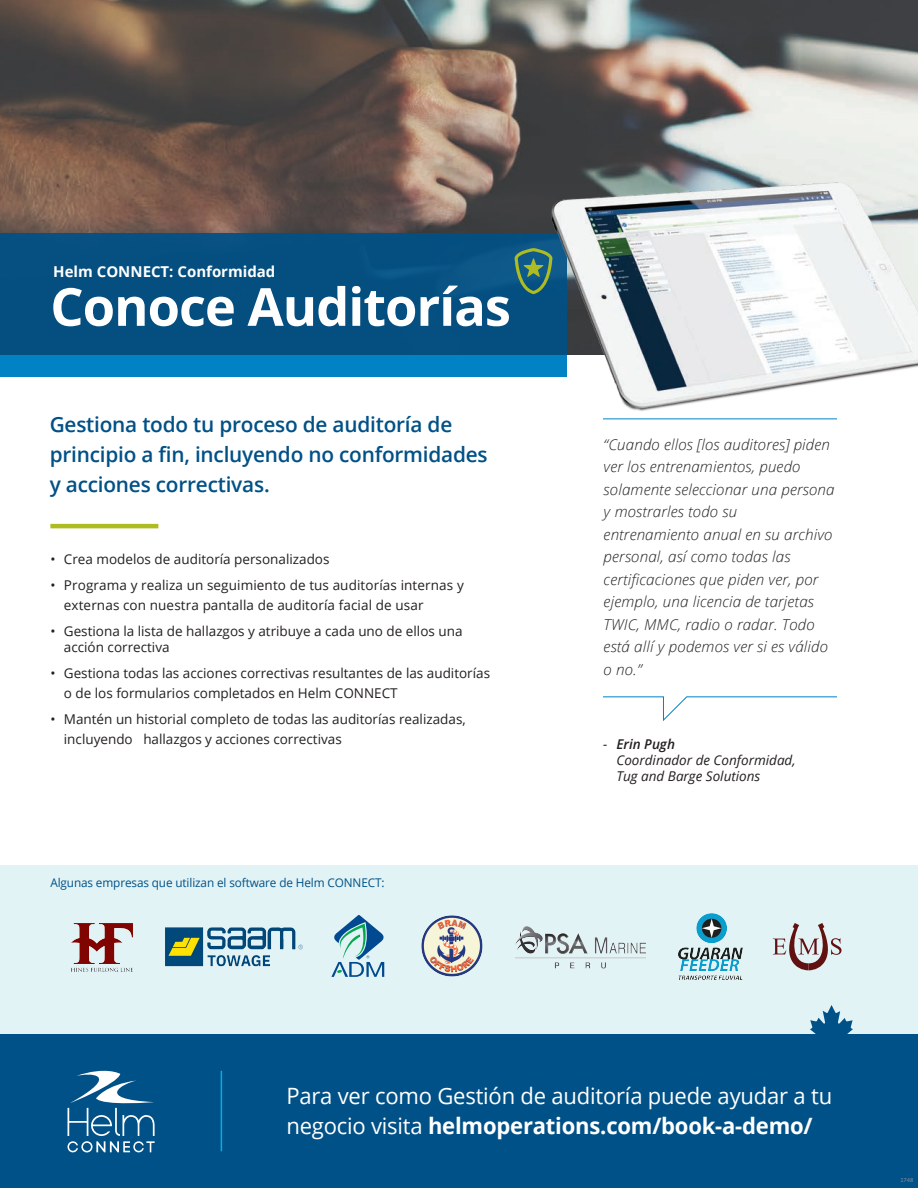
<style>
.page{position:relative;width:918px;height:1188px;background:#fff}
.page>*{position:absolute;margin:0;border:0;box-sizing:border-box;transform-origin:0 0}
.Quote_-_Text{font:700 52.5px "Open Sans";letter-spacing:-.02em;color:#fff}
.t1{font:22.5px/30px "Open Sans";letter-spacing:-.01em;color:#fff}
.Intro_Deck{font:600 21px/30px "Open Sans";letter-spacing:-.01em;color:#005187}
.Quote_-_Text-2{font:italic 300 15px/22.5px "Open Sans";letter-spacing:.01em;color:#231f20}
.Quote_-_Text-3{font:700 15px "Open Sans";color:#fff}
.Front_Bullets{font:13.5px/19.5px "Open Sans";color:#231f20}
.Quote_-_ByLine{font:italic 13.5px/16.2px "Open Sans";color:#231f20}
.t2{font:12px "Open Sans";letter-spacing:-.01em;color:#005187}
.t3{font:300 6px "The Sans B4";color:#939598}
.s1{font-weight:600}
.s2{font-weight:700}
</style>
<div class="page">
<div style="left:0;top:866px;width:918px;height:168px;background:#e2f3f6"></div>
<div style="left:0;top:1034px;width:918px;height:154px;background:#005187"></div>
<svg style="left:810px;top:1005px;width:43px;height:29px"></svg>
<hr style="left:221px;top:1071px;width:1px;height:80px;background:#00aeef">
<svg style="left:68px;top:1071px;width:87px;height:81px"></svg>
<img style="left:0;top:0;width:918px;height:233px">
<hr style="left:50px;top:524px;width:108px;height:4px;background:#aebc21">
<div style="left:0;top:355px;width:567px;height:22px;background:#0082c5"></div>
<svg style="left:603px;top:696px;width:234px;height:25px"></svg>
<hr style="left:603px;top:418px;width:234px;height:1px;background:#0082c5">
<div style="left:0;top:233px;width:567px;height:122px;background:#044f80"></div>
<img style="left:546px;top:178px;width:372px;height:233px">
<svg style="left:515px;top:248px;width:37px;height:46px"></svg>
<svg style="left:331px;top:915px;width:53px;height:62px"></svg>
<img style="left:421px;top:915px;width:62px;height:62px">
<img style="left:165px;top:927px;width:138px;height:40px">
<img style="left:71px;top:923px;width:62px;height:49px">
<img style="left:515px;top:926px;width:131px;height:43px">
<img style="left:679px;top:913px;width:63px;height:67px">
<svg style="left:773px;top:923px;width:69px;height:47px"></svg>
<p class="Quote_-_Text-3" style="left:53px;top:261px;width:224px">Helm CONNECT: Conformidad</p>
<p class="Quote_-_Text" style="left:50px;top:270px;width:462px">Conoce Auditorías</p>
<p class="Intro_Deck" style="left:50px;top:409px;width:440px">Gestiona todo tu proceso de auditoría de principio a fin, incluyendo no conformidades y acciones correctivas.</p>
<p class="Front_Bullets" style="left:50px;top:549px;width:281px">• Crea modelos de auditoría personalizados</p>
<p class="Front_Bullets" style="left:64px;top:575px;width:401px;text-indent:-14px">• Programa y realiza un seguimiento de tus auditorías internas y externas con nuestra pantalla de auditoría facial de usar</p>
<p class="Front_Bullets" style="left:64px;top:623px;width:400px;line-height:16.2px;text-indent:-14px">• Gestiona la lista de hallazgos y atribuye a cada uno de ellos una acción correctiva</p>
<p class="Front_Bullets" style="left:64px;top:663px;width:428px;text-indent:-14px">• Gestiona todas las acciones correctivas resultantes de las auditorías o de los formularios completados en Helm CONNECT</p>
<p class="Front_Bullets" style="left:64px;top:709px;width:403px;text-indent:-14px">• Mantén un historial completo de todas las auditorías realizadas, incluyendo hallazgos y acciones correctivas</p>
<p class="t2" style="left:50px;top:874px;width:336px">Algunas empresas que utilizan el software de Helm CONNECT:</p>
<p class="Quote_-_Text-2" style="left:604px;top:432px;width:232px">“Cuando ellos [los auditores] piden ver los entrenamientos, puedo solamente seleccionar una persona y mostrarles todo su entrenamiento anual en su archivo personal, así como todas las certificaciones que piden ver, por ejemplo, una licencia de tarjetas<br>TWIC, MMC, radio o radar. Todo está allí y podemos ver si es válido o no.”</p>
<p class="Quote_-_ByLine" style="left:616px;top:736px;width:181px;text-indent:-13px">- <span class="s1">Erin Pugh<br></span>Coordinador de Conformidad,<br>Tug and Barge Solutions</p>
<p class="t1" style="left:286px;top:1081px;width:547px">Para ver como Gestión de auditoría puede ayudar a tu negocio visita <span class="s2">helmoperations.com/book-a-demo/</span></p>
<p class="t3" style="left:900px;top:1176px;width:15px">1748</p>
</div>
